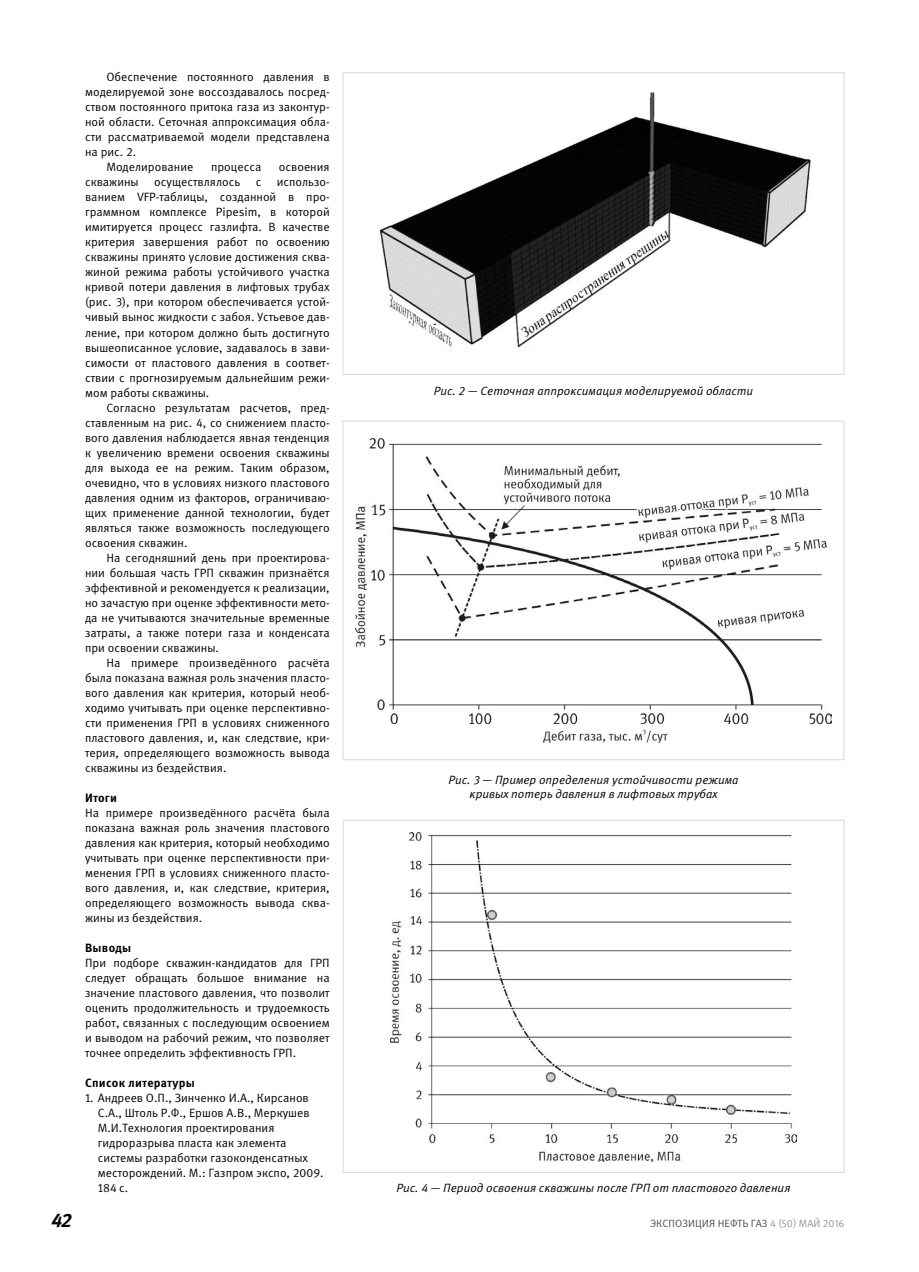
<style>
.page{position:relative;width:919px;height:1272px;background:#fff}
.page>*{position:absolute;margin:0;border:0;box-sizing:border-box;transform-origin:0 0}
.t1{font:italic 700 19.5px "Meta Pro";color:#000}
.t2{font:12px/15px "Meta Pro";color:#000;text-align:justify}
.t3{font:italic 12px/13.5px "Meta Pro";color:#000;text-align:center}
.t4{font:700 12px "Meta Pro";letter-spacing:.02em;color:#000}
.t5{font:10.5px "Meta Pro";color:#4d4d4f}
.s1{color:#939598}
</style>
<div class="page">
<img style="left:380px;top:92px;width:431px;height:256px">
<div style="left:342px;top:72px;width:502px;height:303px;border:1px solid #d7d9da"></div>
<img style="left:355px;top:438px;width:476px;height:304px">
<img style="left:391px;top:832px;width:405px;height:329px">
<p class="t2" style="left:106px;top:70px;width:225px">Обеспечение постоянного давления в</p>
<p class="t2" style="left:85px;top:85px;width:246px">моделируемой зоне воссоздавалось посред-</p>
<p class="t2" style="left:85px;top:100px;width:246px">ством постоянного притока газа из законтур-</p>
<p class="t2" style="left:85px;top:115px;width:246px">ной области. Сеточная аппроксимация обла-</p>
<p class="t2" style="left:85px;top:130px;width:246px">сти рассматриваемой модели представлена</p>
<p class="t2" style="left:85px;top:145px;width:52px">на рис. 2.</p>
<p class="t2" style="left:106px;top:160px;width:88px">Моделирование</p>
<p class="t2" style="left:211px;top:160px;width:52px">процесса</p>
<p class="t2" style="left:279px;top:160px;width:52px">освоения</p>
<p class="t2" style="left:85px;top:175px;width:55px">скважины</p>
<p class="t2" style="left:154px;top:175px;width:87px">осуществлялось</p>
<p class="t2" style="left:256px;top:175px;width:7px">с</p>
<p class="t2" style="left:85px;top:175px;width:246px;text-indent:192px">использо&shy;ванием VFP-таблицы, созданной в про&shy;граммном комплексе Pipesim, в которой имитируется процесс газлифта. В качестве критерия завершения работ по освоению скважины принято условие достижения сква&shy;жиной режима работы устойчивого участка кривой потери давления в лифтовых трубах (рис. 3), при котором обеспечивается устой&shy;чивый вынос жидкости с забоя. Устьевое дав&shy;ление, при котором должно быть достигнуто вышеописанное условие, задавалось в зави&shy;симости от пластового давления в соответ&shy;ствии с прогнозируемым дальнейшим режи&shy;мом работы скважины.</p>
<p class="t2" style="left:85px;top:400px;width:246px;text-indent:21px">Согласно результатам расчетов, пред&shy;ставленным на рис. 4, со снижением пласто&shy;вого давления наблюдается явная тенденция к увеличению времени освоения скважины для выхода ее на режим. Таким образом, очевидно, что в условиях низкого пластового давления одним из факторов, ограничиваю&shy;щих применение данной технологии, будет являться также возможность последующего освоения скважин.</p>
<p class="t2" style="left:85px;top:550px;width:246px;text-indent:21px">На сегодняшний день при проектирова&shy;нии большая часть ГРП скважин признаётся эффективной и рекомендуется к реализации, но зачастую при оценке эффективности мето&shy;да не учитываются значительные временные затраты, а также потери газа и конденсата при освоении скважины.</p>
<p class="t2" style="left:85px;top:655px;width:246px;text-indent:21px">На примере произведённого расчёта была показана важная роль значения пласто&shy;вого давления как критерия, который необ&shy;ходимо учитывать при оценке перспективно&shy;сти применения ГРП в условиях сниженного пластового давления, и, как следствие, кри&shy;терия, определяющего возможность вывода скважины из бездействия.</p>
<p class="t4" style="left:85px;top:790px;width:33px">Итоги</p>
<p class="t2" style="left:85px;top:805px;width:246px">На примере произведённого расчёта была показана важная роль значения пластового давления как критерия, который необходимо учитывать при оценке перспективности при&shy;менения ГРП в условиях сниженного пласто&shy;вого давления, и, как следствие, критерия, определяющего возможность вывода сква&shy;жины из бездействия.</p>
<p class="t4" style="left:85px;top:940px;width:48px">Выводы</p>
<p class="t2" style="left:85px;top:955px;width:246px">При подборе скважин-кандидатов для ГРП следует обращать большое внимание на значение пластового давления, что позволит оценить продолжительность и трудоемкость работ, связанных с последующим освоением и выводом на рабочий режим, что позволяет точнее определить эффективность ГРП.</p>
<p class="t4" style="left:85px;top:1075px;width:111px">Список литературы</p>
<p class="t2" style="left:98px;top:1090px;width:227px;text-align:left;text-indent:-13px">1. Андреев О.П., Зинченко И.А., Кирсанов С.А., Штоль Р.Ф., Ершов А.В., Меркушев М.И.Технология проектирования гидроразрыва пласта как элемента системы разработки газоконденсатных месторождений. М.: Газпром экспо, 2009.<br>184 с.</p>
<p class="t3" style="left:433px;top:385px;width:321px">Рис. 2 — Сеточная аппроксимация моделируемой области</p>
<p class="t3" style="left:448px;top:773px;width:291px">Рис. 3 — Пример определения устойчивости режима кривых потерь давления в лифтовых трубах</p>
<p class="t3" style="left:396px;top:1181px;width:395px">Рис. 4 — Период освоения скважины после ГРП от пластового давления</p>
<h1 class="t1" style="left:51px;top:1208px;width:22px">42</h1>
<p class="t5" style="left:650px;top:1216px;width:196px">Экспозиция Нефть Газ <span class="s1">4 (50) май 2016</span></p>
</div>
